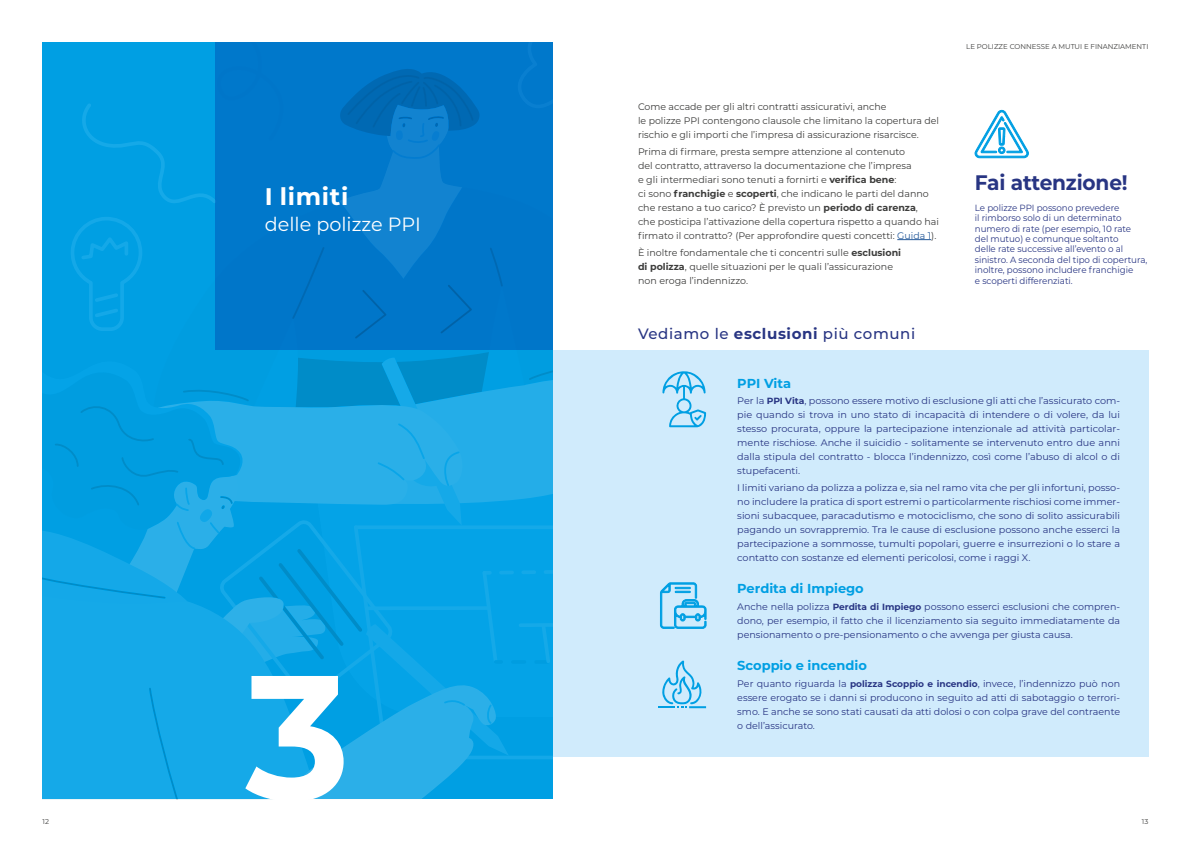
<style>
.page{position:relative;width:1191px;height:842px;background:#fff}
.page>*{position:absolute;margin:0;border:0;box-sizing:border-box;transform-origin:0 0}
.t1{font:700 176.4px "Montserrat";color:#fff}
.t2{font:700 24px "Montserrat";letter-spacing:.03em;color:#fff}
.t3{font:700 21px "Montserrat";letter-spacing:-.01em;color:#283583;scale:.96 1}
.t4{font:19.2px "Montserrat";color:#fff}
.t5{font:500 15px "Montserrat";letter-spacing:.04em;color:#283583}
.t6{font:700 13px "Montserrat";color:#009fe3}
.t7{font:9.5px/14px "Montserrat";color:#283583;text-align:justify}
.t8{font:9.5px/14px "Montserrat";color:#3c3c3b}
.t9{font:9px/10.4px "Montserrat";letter-spacing:-.005em;color:#283583}
.t10{font:7px "Montserrat";color:#3c3c3b}
.s1{font-weight:700}
.s2{color:#275b9b}
.s3{font-weight:700;font-size:9px}
</style>
<div class="page">
<svg style="left:43px;top:43px;width:510px;height:756px;background:#0da3e4"></svg>
<svg style="left:216px;top:43px;width:337px;height:307px;background:#0177c9"></svg>
<hr style="left:897px;top:239px;width:34px;height:1px;background:#275b9b">
<div style="left:553px;top:350px;width:595px;height:407px;background:#d0ebfc"></div>
<svg style="left:974px;top:110px;width:54px;height:48px"></svg>
<svg style="left:662px;top:371px;width:44px;height:56px"></svg>
<svg style="left:658px;top:660px;width:48px;height:48px"></svg>
<svg style="left:660px;top:582px;width:46px;height:47px"></svg>
<h2 class="t2" style="left:265px;top:180px;width:85px">I limiti</h2>
<h3 class="t4" style="left:265px;top:211px;width:158px">delle polizze PPI</h3>
<h1 class="t1" style="left:245px;top:610px;width:106px">3</h1>
<p class="t8" style="left:638px;top:99px;width:302px">Come accade per gli altri contratti assicurativi, anche<br>le polizze PPI contengono clausole che limitano la copertura del rischio e gli importi che l’impresa di assicurazione risarcisce.</p>
<p class="t8" style="left:638px;top:144px;width:302px">Prima di firmare, presta sempre attenzione al contenuto<br>del contratto, attraverso la documentazione che l’impresa<br>e gli intermediari sono tenuti a fornirti e <span class="s1">verifica bene</span>:<br>ci sono <span class="s1">franchigie</span> e <span class="s1">scoperti</span>, che indicano le parti del danno che restano a tuo carico? È previsto un <span class="s1">periodo di carenza</span>,<br>che posticipa l’attivazione della copertura rispetto a quando hai firmato il contratto? (Per approfondire questi concetti: <span class="s2">Guida 1</span>).</p>
<p class="t8" style="left:638px;top:245px;width:264px">È inoltre fondamentale che ti concentri sulle <span class="s1">esclusioni di polizza</span>, quelle situazioni per le quali l’assicurazione non eroga l’indennizzo.</p>
<p class="t10" style="left:966px;top:41px;width:184px">LE POLIZZE CONNESSE A MUTUI E FINANZIAMENTI</p>
<h3 class="t3" style="left:975px;top:168px;width:161px">Fai attenzione!</h3>
<p class="t9" style="left:975px;top:202px;width:174px">Le polizze PPI possono prevedere<br>il rimborso solo di un determinato numero di rate (per esempio, 10 rate<br>del mutuo) e comunque soltanto<br>delle rate successive all’evento o al sinistro. A seconda del tipo di copertura, inoltre, possono includere franchigie<br>e scoperti differenziati.</p>
<h3 class="t5" style="left:638px;top:323px;width:279px">Vediamo le <span class="s1">esclusioni</span> più comuni</h3>
<h3 class="t6" style="left:737px;top:374px;width:55px">PPI Vita</h3>
<p class="t7" style="left:737px;top:394px;width:384px">Per la <span class="s3">PPI Vita</span>, possono essere motivo di esclusione gli atti che l’assicurato com&shy;pie quando si trova in uno stato di incapacità di intendere o di volere, da lui stesso procurata, oppure la partecipazione intenzionale ad attività particolar&shy;mente rischiose. Anche il suicidio - solitamente se intervenuto entro due anni dalla stipula del contratto - blocca l’indennizzo, così come l’abuso di alcol o di stupefacenti.</p>
<p class="t7" style="left:737px;top:481px;width:384px">I limiti variano da polizza a polizza e, sia nel ramo vita che per gli infortuni, posso&shy;no includere la pratica di sport estremi o particolarmente rischiosi come immer&shy;sioni subacquee, paracadutismo e motociclismo, che sono di solito assicurabili pagando un sovrappremio. Tra le cause di esclusione possono anche esserci la partecipazione a sommosse, tumulti popolari, guerre e insurrezioni o lo stare a contatto con sostanze ed elementi pericolosi, come i raggi X.</p>
<h3 class="t6" style="left:737px;top:579px;width:128px">Perdita di Impiego</h3>
<p class="t7" style="left:737px;top:599px;width:384px">Anche nella polizza <span class="s3">Perdita di Impiego</span> possono esserci esclusioni che compren&shy;dono, per esempio, il fatto che il licenziamento sia seguito immediatamente da pensionamento o pre-pensionamento o che avvenga per giusta causa.</p>
<h3 class="t6" style="left:737px;top:656px;width:131px">Scoppio e incendio</h3>
<p class="t7" style="left:737px;top:676px;width:384px">Per quanto riguarda la <span class="s3">polizza Scoppio e incendio</span>, invece, l’indennizzo può non essere erogato se i danni si producono in seguito ad atti di sabotaggio o terrori&shy;smo. E anche se sono stati causati da atti dolosi o con colpa grave del contraente o dell’assicurato.</p>
<p class="t10" style="left:43px;top:817px;width:8px">12</p>
<p class="t10" style="left:1142px;top:817px;width:8px">13</p>
</div>
